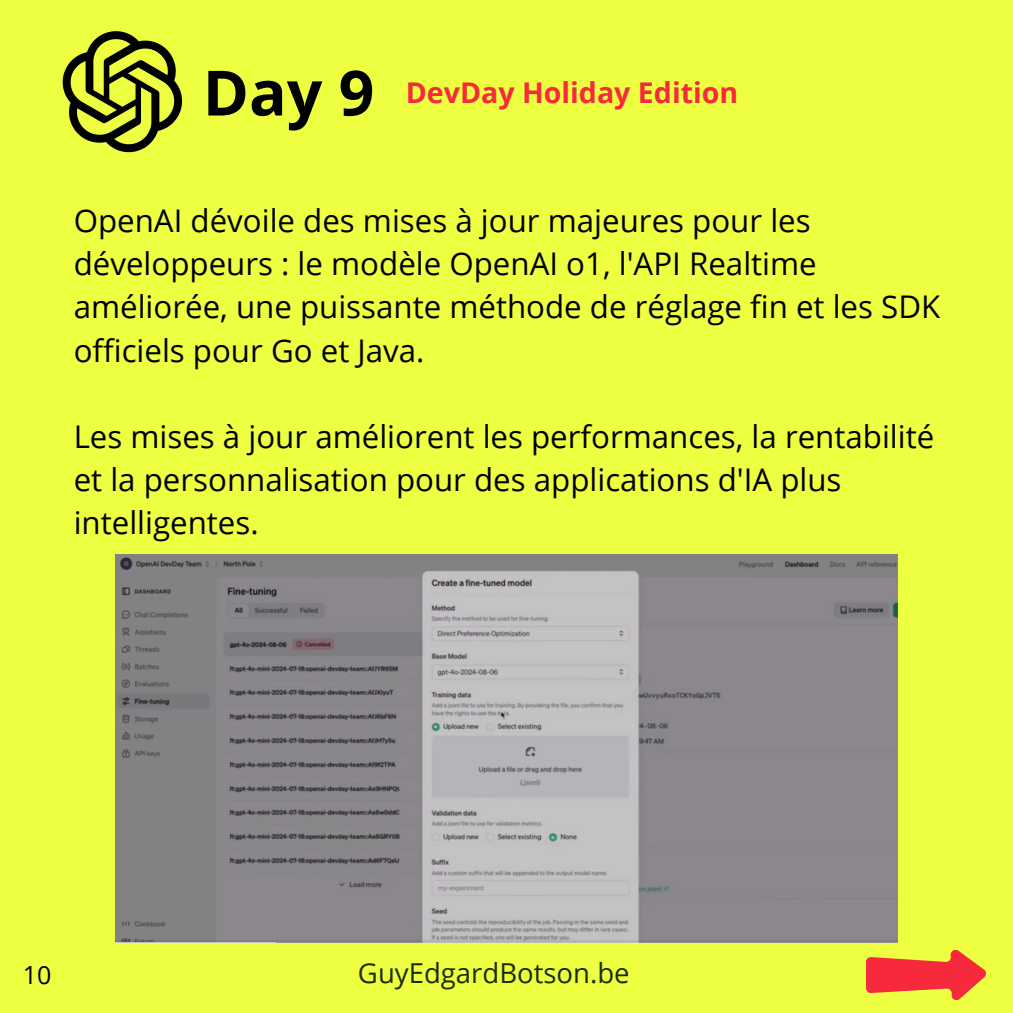
<style>
.page{position:relative;width:1013px;height:1013px;background:#fff}
.page>*{position:absolute;margin:0;border:0;box-sizing:border-box;transform-origin:0 0}
.t1{font:700 62.5px "Open Sans";color:#000}
.t2{font:31.25px/43.1px "Open Sans";color:#000}
.t3{font:700 28.5px "Open Sans";color:#f62a3c}
.t4{font:27.5px "Open Sans";color:#1a2c03}
.t5{font:25px "Open Sans";color:#000}
</style>
<div class="page">
<div style="left:0;top:0;width:1012px;height:1012px;background:#eeff41"></div>
<svg style="left:63px;top:31px;width:119px;height:121px"></svg>
<svg style="left:866px;top:949px;width:120px;height:51px"></svg>
<img style="left:115px;top:554px;width:782px;height:388px">
<p class="t1" style="left:203px;top:49px;width:173px">Day 9</p>
<h3 class="t3" style="left:406px;top:72px;width:334px">DevDay Holiday Edition</h3>
<h1 class="t2" style="left:74px;top:198px;width:868px">OpenAI dévoile des mises à jour majeures pour les développeurs : le modèle OpenAI o1, l'API Realtime améliorée, une puissante méthode de réglage fin et les SDK officiels pour Go et Java.</h1>
<h2 class="t2" style="left:74px;top:414px;width:862px">Les mises à jour améliorent les performances, la rentabilité et la personnalisation pour des applications d'IA plus intelligentes.</h2>
<p class="t5" style="left:23px;top:957px;width:30px">10</p>
<h3 class="t4" style="left:358px;top:953px;width:273px">GuyEdgardBotson.be</h3>
</div>
